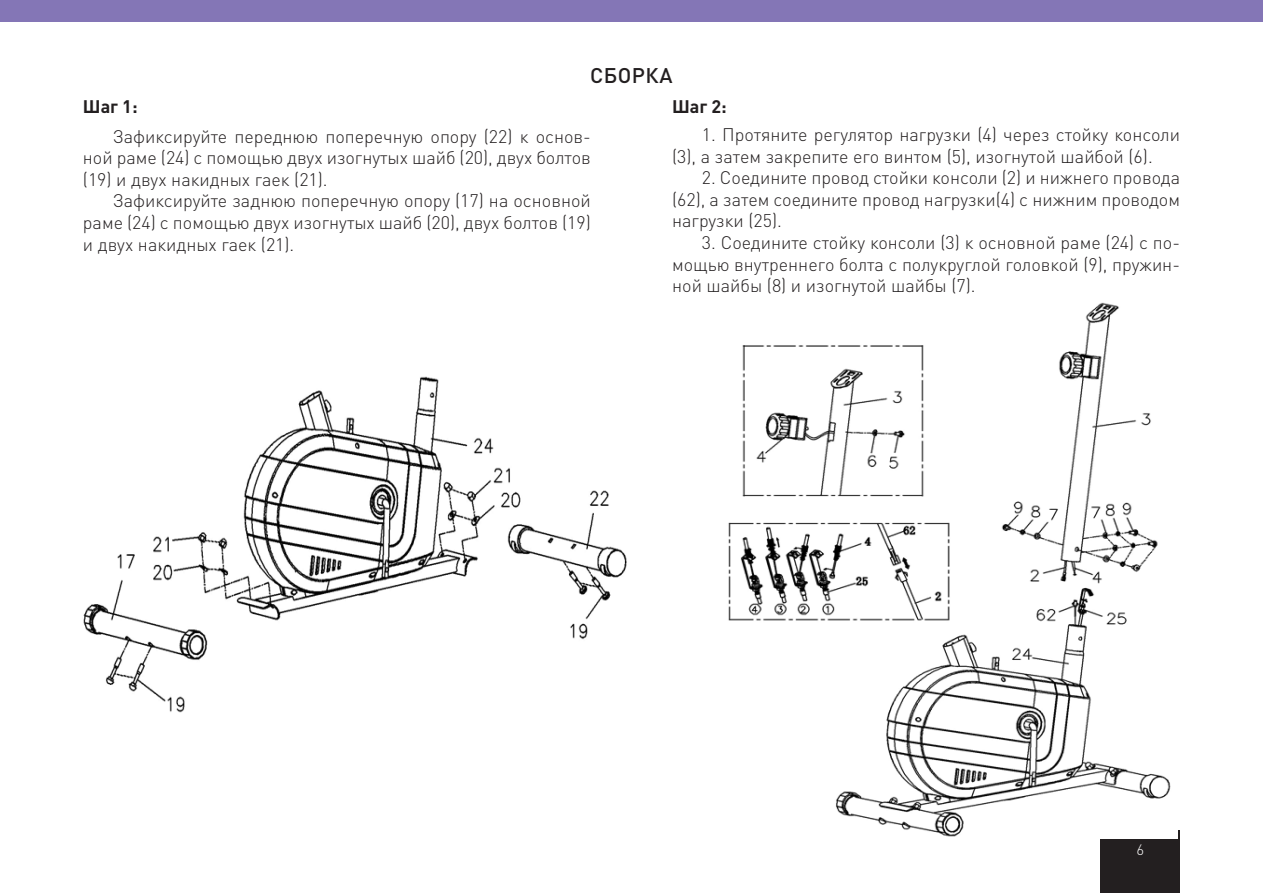
<style>
.page{position:relative;width:1263px;height:893px;background:#fff}
.page>*{position:absolute;margin:0;border:0;box-sizing:border-box;transform-origin:0 0}
.t1{font:500 21px "DIN Pro";letter-spacing:.02em;color:#231f20}
.t2{font:300 18px/21.6px "DIN Pro";color:#231f20;text-align:justify}
.t3{font:700 18px "DIN Pro";color:#231f20}
.t4{font:300 15px "DIN Pro";color:#fff}
</style>
<div class="page">
<div style="left:0;top:0;width:1263px;height:21px;background:#8476b6"></div>
<div style="left:1101px;top:831px;width:79px;height:62px;background:#231f20"></div>
<img style="left:83px;top:376px;width:544px;height:337px">
<img style="left:728px;top:303px;width:449px;height:536px">
<p class="t1" style="left:590px;top:58px;width:84px">СБОРКА</p>
<p class="t3" style="left:83px;top:92px;width:56px">Шаг 1:</p>
<p class="t3" style="left:672px;top:92px;width:56px">Шаг 2:</p>
<p class="t2" style="left:83px;top:124px;width:509px;text-indent:30px">Зафиксируйте переднюю поперечную опору (22) к основ&shy;ной раме (24) с помощью двух изогнутых шайб (20), двух болтов (19) и двух накидных гаек (21).</p>
<p class="t2" style="left:83px;top:189px;width:509px;text-indent:30px">Зафиксируйте заднюю поперечную опору (17) на основной раме (24) с помощью двух изогнутых шайб (20), двух болтов (19) и двух накидных гаек (21).</p>
<p class="t2" style="left:672px;top:122px;width:509px;text-indent:30px">1. Протяните регулятор нагрузки (4) через стойку консоли (3), а затем закрепите его винтом (5), изогнутой шайбой (6).</p>
<p class="t2" style="left:672px;top:165px;width:509px;text-indent:30px">2. Соедините провод стойки консоли (2) и нижнего провода (62), а затем соедините провод нагрузки(4) с нижним проводом нагрузки (25).</p>
<p class="t2" style="left:672px;top:230px;width:509px;text-indent:30px">3. Соедините стойку консоли (3) к основной раме (24) с по&shy;мощью внутреннего болта с полукруглой головкой (9), пружин&shy;ной шайбы (8) и изогнутой шайбы (7).</p>
<p class="t4" style="left:1136px;top:838px;width:9px">6</p>
</div>
